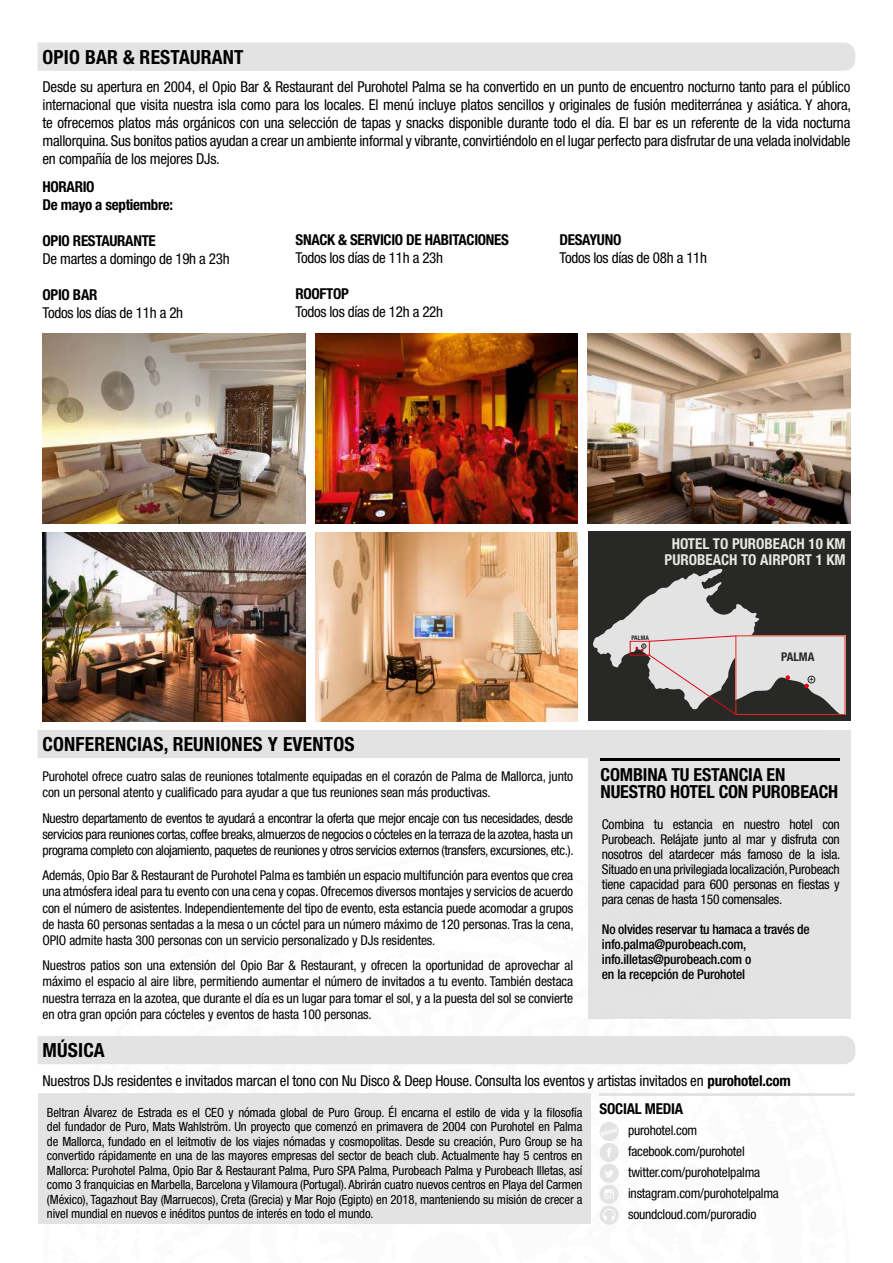
<style>
.page{position:relative;width:893px;height:1263px;background:#fff}
.page>*{position:absolute;margin:0;border:0;box-sizing:border-box;transform-origin:0 0}
.t1{font:700 condensed 19.5px "Helvetica Neue LT Std";letter-spacing:.01em;color:#000}
.t2{font:700 condensed 18px/16.5px "Helvetica Neue LT Std";letter-spacing:-.01em;color:#000}
.t3{font:condensed 15px/18px "Helvetica Neue LT Std";letter-spacing:-.015em;color:#000;text-align:justify}
.t4{font:700 condensed 15px/18px "Helvetica Neue LT Std";letter-spacing:-.02em;color:#000}
.t5{font:700 condensed 15px/16.4px "Helvetica Neue LT Std";color:#e5e5e4;text-align:center}
.t6{font:condensed 13.5px/16.2px "Helvetica Neue LT Std";letter-spacing:-.01em;color:#000;text-align:justify}
.t7{font:500 condensed 13.5px/15px "Helvetica Neue LT Std";letter-spacing:-.015em;color:#000}
.t8{font:condensed 12.75px/14.5px "Helvetica Neue LT Std";letter-spacing:-.01em;color:#000;text-align:justify}
.t9{font:700 condensed 12px "Helvetica Neue LT Std";color:#282827}
.t10{font:700 condensed 6.3px "Helvetica Neue LT Std";color:#282827}
.s1{font-weight:700}
</style>
<div class="page">
<div style="left:588px;top:730px;width:262px;height:289px;background:#e3e3e3"></div>
<div style="left:38px;top:43px;width:817px;height:28px;background:#e3e3e3"></div>
<div style="left:38px;top:730px;width:550px;height:28px;background:#e3e3e3"></div>
<svg style="left:38px;top:865px;width:817px;height:360px"></svg>
<hr style="left:601px;top:758px;width:239px;height:3px;background:#000">
<div style="left:588px;top:531px;width:262px;height:189px;background:#282827"></div>
<svg style="left:593px;top:568px;width:252px;height:147px"></svg>
<img style="left:43px;top:532px;width:262px;height:189px">
<img style="left:587px;top:334px;width:263px;height:189px">
<img style="left:315px;top:334px;width:263px;height:189px">
<img style="left:43px;top:334px;width:262px;height:189px">
<img style="left:315px;top:532px;width:263px;height:189px">
<h1 class="t1" style="left:43px;top:45px;width:203px">OPIO BAR &amp; RESTAURANT</h1>
<p class="t3" style="left:43px;top:78px;width:810px">Desde su apertura en 2004, el Opio Bar &amp; Restaurant del Purohotel Palma se ha convertido en un punto de encuentro nocturno tanto para el público internacional que visita nuestra isla como para los locales. El menú incluye platos sencillos y originales de fusión mediterránea y asiática. Y ahora, te ofrecemos platos más orgánicos con una selección de tapas y snacks disponible durante todo el día. El bar es un referente de la vida nocturna mallorquina. Sus bonitos patios ayudan a crear un ambiente informal y vibrante, convirtiéndolo en el lugar perfecto para disfrutar de una velada inolvidable en compañía de los mejores DJs.</p>
<p class="t4" style="left:43px;top:178px;width:132px">HORARIO<br>De mayo a septiembre:</p>
<p class="t4" style="left:43px;top:232px;width:115px">OPIO RESTAURANTE</p>
<p class="t3" style="left:43px;top:250px;width:189px">De martes a domingo de 19h a 23h</p>
<p class="t4" style="left:43px;top:286px;width:56px">OPIO BAR</p>
<p class="t3" style="left:43px;top:304px;width:142px">Todos los días de 11h a 2h</p>
<p class="t4" style="left:296px;top:231px;width:215px">SNACK &amp; SERVICIO DE HABITACIONES</p>
<p class="t3" style="left:296px;top:249px;width:149px">Todos los días de 11h a 23h</p>
<p class="t4" style="left:296px;top:285px;width:55px">ROOFTOP</p>
<p class="t3" style="left:296px;top:303px;width:149px">Todos los días de 12h a 22h</p>
<p class="t4" style="left:559px;top:231px;width:63px">DESAYUNO</p>
<p class="t3" style="left:559px;top:249px;width:149px">Todos los días de 08h a 11h</p>
<h1 class="t1" style="left:43px;top:732px;width:314px">CONFERENCIAS, REUNIONES Y EVENTOS</h1>
<p class="t5" style="left:665px;top:535px;width:183px">HOTEL TO PUROBEACH 10 KM<br>PUROBEACH TO AIRPORT 1 KM</p>
<p class="t10" style="left:631px;top:634px;width:19px">PALMA</p>
<p class="t9" style="left:781px;top:649px;width:35px">PALMA</p>
<p class="t6" style="left:43px;top:768px;width:532px">Purohotel ofrece cuatro salas de reuniones totalmente equipadas en el corazón de Palma de Mallorca, junto con un personal atento y cualificado para ayudar a que tus reuniones sean más productivas.</p>
<p class="t6" style="left:43px;top:810px;width:533px">Nuestro departamento de eventos te ayudará a encontrar la oferta que mejor encaje con tus necesidades, desde servicios para reuniones cortas, coffee breaks, almuerzos de negocios o cócteles en la terraza de la azotea, hasta un programa completo con alojamiento, paquetes de reuniones y otros servicios externos (transfers, excursiones, etc.).</p>
<p class="t6" style="left:43px;top:867px;width:533px">Además, Opio Bar &amp; Restaurant de Purohotel Palma es también un espacio multifunción para eventos que crea una atmósfera ideal para tu evento con una cena y copas. Ofrecemos diversos montajes y servicios de acuerdo con el número de asistentes. Independientemente del tipo de evento, esta estancia puede acomodar a grupos de hasta 60 personas sentadas a la mesa o un cóctel para un número máximo de 120 personas. Tras la cena, OPIO admite hasta 300 personas con un servicio personalizado y DJs residentes.</p>
<p class="t6" style="left:43px;top:957px;width:532px">Nuestros patios son una extensión del Opio Bar &amp; Restaurant, y ofrecen la oportunidad de aprovechar al máximo el espacio al aire libre, permitiendo aumentar el número de invitados a tu evento. También destaca nuestra terraza en la azotea, que durante el día es un lugar para tomar el sol, y a la puesta del sol se convierte en otra gran opción para cócteles y eventos de hasta 100 personas.</p>
<h1 class="t1" style="left:43px;top:1038px;width:64px">MÚSICA</h1>
<h2 class="t2" style="left:601px;top:766px;width:239px">COMBINA TU ESTANCIA EN<br>NUESTRO HOTEL CON PUROBEACH</h2>
<p class="t6" style="left:602px;top:817px;width:240px;line-height:15px">Combina tu estancia en nuestro hotel con Purobeach. Relájate junto al mar y disfruta con nosotros del atardecer más famoso de la isla.<br>Situado en una privilegiada localización, Purobeach tiene capacidad para 600 personas en fiestas y para cenas de hasta 150 comensales.</p>
<p class="t7" style="left:602px;top:922px;width:209px">No olvides reservar tu hamaca a través de info.palma@purobeach.com, info.illetas@purobeach.com o<br>en la recepción de Purohotel</p>
<p class="t3" style="left:600px;top:1066px;width:193px;line-height:28.3px;text-indent:-557px">Nuestros DJs residentes e invitados marcan el tono con Nu Disco &amp; Deep House. Consulta los eventos y artistas invitados en <span class="s1">purohotel.com<br>SOCIAL MEDIA</span></p>
<p class="t6" style="left:628px;top:1120px;width:152px;line-height:21px;text-align:left">purohotel.com facebook.com/purohotel twitter.com/purohotelpalma instagram.com/purohotelpalma soundcloud.com/puroradio</p>
<p class="t8" style="left:47px;top:1105px;width:537px">Beltran Álvarez de Estrada es el CEO y nómada global de Puro Group. Él encarna el estilo de vida y la filosofía del fundador de Puro, Mats Wahlström. Un proyecto que comenzó en primavera de 2004 con Purohotel en Palma de Mallorca, fundado en el leitmotiv de los viajes nómadas y cosmopolitas. Desde su creación, Puro Group se ha convertido rápidamente en una de las mayores empresas del sector de beach club. Actualmente hay 5 centros en Mallorca: Purohotel Palma, Opio Bar &amp; Restaurant Palma, Puro SPA Palma, Purobeach Palma y Purobeach Illetas, así como 3 franquicias en Marbella, Barcelona y Vilamoura (Portugal). Abrirán cuatro nuevos centros en Playa del Carmen (México), Tagazhout Bay (Marruecos), Creta (Grecia) y Mar Rojo (Egipto) en 2018, manteniendo su misión de crecer a nivel mundial en nuevos e inéditos puntos de interés en todo el mundo.</p>
</div>
